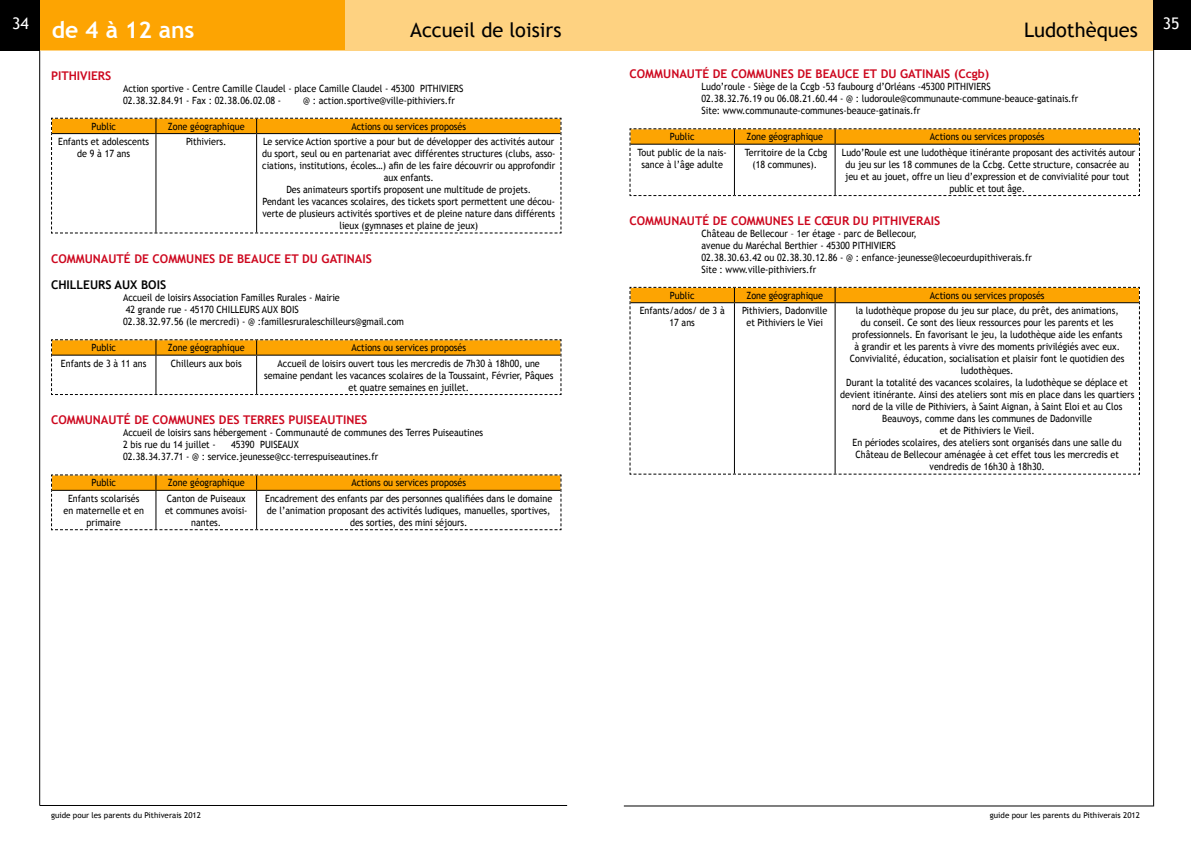
<style>
.page{position:relative;width:1191px;height:842px;background:#fff}
.page>*{position:absolute;margin:0;border:0;box-sizing:border-box;transform-origin:0 0}
.t1{font:700 23px "Trebuchet MS";color:#fff}
.t2{font:20px "Trebuchet MS";color:#000}
.t3{font:16px "Trebuchet MS";color:#fff}
.t4{font:700 12px "Trebuchet MS";color:#cd071e}
.t5{font:700 12px "Trebuchet MS";color:#000}
.t6{font:10px/12px "Trebuchet MS";color:#000;text-align:center;scale:.9 1}
.t7{font:8px "Trebuchet MS";color:#000}
</style>
<div class="page">
<div style="left:0;top:0;width:40px;height:50px;background:#000"></div>
<hr style="left:39px;top:51px;width:1px;height:754px;background:#000">
<hr style="left:1153px;top:48px;width:1px;height:758px;background:#000">
<hr style="left:624px;top:805px;width:529px;height:1px;background:#000">
<hr style="left:40px;top:805px;width:527px;height:1px;background:#000">
<div style="left:1152px;top:0;width:39px;height:50px;background:#000"></div>
<svg style="left:51px;top:117px;width:511px;height:117px"></svg>
<hr style="left:52px;top:133px;width:104px;height:1px;background:#000">
<hr style="left:156px;top:133px;width:101px;height:1px;background:#000">
<hr style="left:155px;top:134px;width:1px;height:98px;background:#000">
<hr style="left:257px;top:133px;width:303px;height:1px;background:#000">
<hr style="left:256px;top:134px;width:1px;height:98px;background:#000">
<svg style="left:51px;top:339px;width:511px;height:56px"></svg>
<hr style="left:52px;top:355px;width:104px;height:1px;background:#000">
<hr style="left:156px;top:355px;width:101px;height:1px;background:#000">
<hr style="left:155px;top:356px;width:1px;height:38px;background:#000">
<hr style="left:257px;top:355px;width:303px;height:1px;background:#000">
<hr style="left:256px;top:356px;width:1px;height:38px;background:#000">
<svg style="left:51px;top:474px;width:511px;height:57px"></svg>
<hr style="left:52px;top:490px;width:104px;height:1px;background:#000">
<hr style="left:156px;top:490px;width:101px;height:1px;background:#000">
<hr style="left:155px;top:491px;width:1px;height:38px;background:#000">
<hr style="left:257px;top:490px;width:303px;height:1px;background:#000">
<hr style="left:256px;top:491px;width:1px;height:38px;background:#000">
<div style="left:40px;top:0;width:1113px;height:50px;background:#fed281"></div>
<svg style="left:629px;top:128px;width:511px;height:69px"></svg>
<hr style="left:630px;top:144px;width:104px;height:1px;background:#000">
<hr style="left:734px;top:144px;width:101px;height:1px;background:#000">
<hr style="left:734px;top:145px;width:1px;height:50px;background:#000">
<hr style="left:835px;top:144px;width:304px;height:1px;background:#000">
<hr style="left:834px;top:145px;width:1px;height:50px;background:#000">
<svg style="left:629px;top:286px;width:511px;height:189px"></svg>
<hr style="left:630px;top:302px;width:104px;height:1px;background:#000">
<hr style="left:734px;top:302px;width:101px;height:1px;background:#000">
<hr style="left:734px;top:303px;width:1px;height:171px;background:#000">
<hr style="left:835px;top:302px;width:304px;height:1px;background:#000">
<hr style="left:834px;top:303px;width:1px;height:171px;background:#000">
<div style="left:40px;top:0;width:304px;height:50px;background:#fda402"></div>
<h3 class="t3" style="left:12px;top:14px;width:18px">34</h3>
<h1 class="t1" style="left:52px;top:16px;width:144px">de 4 à 12 ans</h1>
<h2 class="t2" style="left:410px;top:18px;width:153px">Accueil de loisirs</h2>
<h2 class="t2" style="left:1024px;top:18px;width:115px">Ludothèques</h2>
<p class="t4" style="left:51px;top:68px;width:62px">PITHIVIERS</p>
<p class="t6" style="left:123px;top:82px;width:380px;text-align:left">Action sportive - Centre Camille Claudel - place Camille Claudel - 45300 PITHIVIERS<br>02.38.32.84.91 - Fax : 02.38.06.02.08 -</p>
<p class="t6" style="left:303px;top:94px;width:170px">@ : action.sportive@ville-pithiviers.fr</p>
<p class="t6" style="left:91px;top:120px;width:29px">Public</p>
<p class="t6" style="left:168px;top:120px;width:87px">Zone géographique</p>
<p class="t6" style="left:351px;top:120px;width:129px">Actions ou services proposés</p>
<p class="t6" style="left:58px;top:136px;width:103px">Enfants et adolescents de 9 à 17 ans</p>
<p class="t6" style="left:186px;top:136px;width:47px">Pithiviers.</p>
<p class="t6" style="left:262px;top:136px;width:328px">Le service Action sportive a pour but de développer des activités autour du sport, seul ou en partenariat avec différentes structures (clubs, asso&shy;ciations, institutions, écoles…) afin de les faire découvrir ou approfondir aux enfants.<br>Des animateurs sportifs proposent une multitude de projets.<br>Pendant les vacances scolaires, des tickets sport permettent une décou&shy;verte de plusieurs activités sportives et de pleine nature dans différents lieux (gymnases et plaine de jeux)</p>
<p class="t4" style="left:51px;top:251px;width:322px">COMMUNAUTÉ DE COMMUNES DE BEAUCE ET DU GATINAIS</p>
<p class="t5" style="left:51px;top:277px;width:117px">CHILLEURS AUX BOIS</p>
<p class="t6" style="left:123px;top:292px;width:314px;text-align:left">Accueil de loisirs Association Familles Rurales - Mairie<br>42 grande rue - 45170 CHILLEURS AUX BOIS<br>02.38.32.97.56 (le mercredi) - @ :famillesruraleschilleurs@gmail.com</p>
<p class="t6" style="left:91px;top:342px;width:29px">Public</p>
<p class="t6" style="left:168px;top:342px;width:87px">Zone géographique</p>
<p class="t6" style="left:351px;top:342px;width:129px">Actions ou services proposés</p>
<p class="t6" style="left:61px;top:357px;width:97px">Enfants de 3 à 11 ans</p>
<p class="t6" style="left:171px;top:357px;width:80px">Chilleurs aux bois</p>
<p class="t6" style="left:264px;top:357px;width:323px">Accueil de loisirs ouvert tous les mercredis de 7h30 à 18h00, une semaine pendant les vacances scolaires de la Toussaint, Février, Pâques et quatre semaines en juillet.</p>
<p class="t4" style="left:51px;top:413px;width:318px">COMMUNAUTÉ DE COMMUNES DES TERRES PUISEAUTINES</p>
<p class="t6" style="left:123px;top:427px;width:402px;text-align:left">Accueil de loisirs sans hébergement - Communauté de communes des Terres Puiseautines<br>2 bis rue du 14 juillet -</p>
<p class="t6" style="left:123px;top:439px;width:285px;text-align:left;text-indent:108px">45390 PUISEAUX<br>02.38.34.37.71 - @ : service.jeunesse@cc-terrespuiseautines.fr</p>
<p class="t6" style="left:91px;top:477px;width:29px">Public</p>
<p class="t6" style="left:168px;top:477px;width:87px">Zone géographique</p>
<p class="t6" style="left:351px;top:477px;width:129px">Actions ou services proposés</p>
<p class="t6" style="left:63px;top:492px;width:91px">Enfants scolarisés en maternelle et en primaire</p>
<p class="t6" style="left:165px;top:492px;width:93px">Canton de Puiseaux et communes avoisi&shy;nantes.</p>
<p class="t6" style="left:265px;top:492px;width:320px">Encadrement des enfants par des personnes qualifiées dans le domaine de l’animation proposant des activités ludiques, manuelles, sportives, des sorties, des mini séjours.</p>
<p class="t4" style="left:629px;top:67px;width:361px">COMMUNAUTÉ DE COMMUNES DE BEAUCE ET DU GATINAIS (Ccgb)</p>
<p class="t6" style="left:701px;top:81px;width:420px;text-align:left">Ludo’roule - Siège de la Ccgb -53 faubourg d’Orléans -45300 PITHIVIERS<br>02.38.32.76.19 ou 06.08.21.60.44 - @ : ludoroule@communaute-commune-beauce-gatinais.fr<br>Site: www.communaute-communes-beauce-gatinais.fr</p>
<p class="t6" style="left:670px;top:131px;width:29px">Public</p>
<p class="t6" style="left:746px;top:131px;width:87px">Zone géographique</p>
<p class="t6" style="left:930px;top:131px;width:129px">Actions ou services proposés</p>
<p class="t6" style="left:637px;top:146px;width:101px">Tout public de la nais&shy;sance à l’âge adulte</p>
<p class="t6" style="left:744px;top:146px;width:93px">Territoire de la Ccbg (18 communes).</p>
<p class="t6" style="left:842px;top:146px;width:328px">Ludo’Roule est une ludothèque itinérante proposant des activités autour du jeu sur les 18 communes de la Ccbg. Cette structure, consacrée au jeu et au jouet, offre un lieu d’expression et de convivialité pour tout public et tout âge.</p>
<p class="t4" style="left:629px;top:213px;width:312px">COMMUNAUTÉ DE COMMUNES LE CŒUR DU PITHIVERAIS</p>
<p class="t6" style="left:701px;top:227px;width:369px;text-align:left">Château de Bellecour – 1er étage - parc de Bellecour,<br>avenue du Maréchal Berthier - 45300 PITHIVIERS<br>02.38.30.63.42 ou 02.38.30.12.86 - @ : enfance-jeunesse@lecoeurdupithiverais.fr Site : www.ville-pithiviers.fr</p>
<p class="t6" style="left:670px;top:289px;width:29px">Public</p>
<p class="t6" style="left:746px;top:289px;width:87px">Zone géographique</p>
<p class="t6" style="left:930px;top:289px;width:129px">Actions ou services proposés</p>
<p class="t6" style="left:639px;top:305px;width:96px">Enfants/ados/ de 3 à<br>17 ans</p>
<p class="t6" style="left:742px;top:305px;width:96px">Pithiviers, Dadonville et Pithiviers le Viei</p>
<p class="t6" style="left:840px;top:305px;width:328px">la ludothèque propose du jeu sur place, du prêt, des animations,<br>du conseil. Ce sont des lieux ressources pour les parents et les professionnels. En favorisant le jeu, la ludothèque aide les enfants<br>à grandir et les parents à vivre des moments privilégiés avec eux.<br>Convivialité, éducation, socialisation et plaisir font le quotidien des ludothèques.<br>Durant la totalité des vacances scolaires, la ludothèque se déplace et devient itinérante. Ainsi des ateliers sont mis en place dans les quartiers nord de la ville de Pithiviers, à Saint Aignan, à Saint Eloi et au Clos Beauvoys, comme dans les communes de Dadonville<br>et de Pithiviers le Vieil.<br>En périodes scolaires, des ateliers sont organisés dans une salle du Château de Bellecour aménagée à cet effet tous les mercredis et vendredis de 16h30 à 18h30.</p>
<h3 class="t3" style="left:1162px;top:14px;width:18px">35</h3>
<p class="t7" style="left:51px;top:810px;width:151px">guide pour les parents du Pithiverais 2012</p>
<p class="t7" style="left:990px;top:810px;width:151px">guide pour les parents du Pithiverais 2012</p>
</div>
